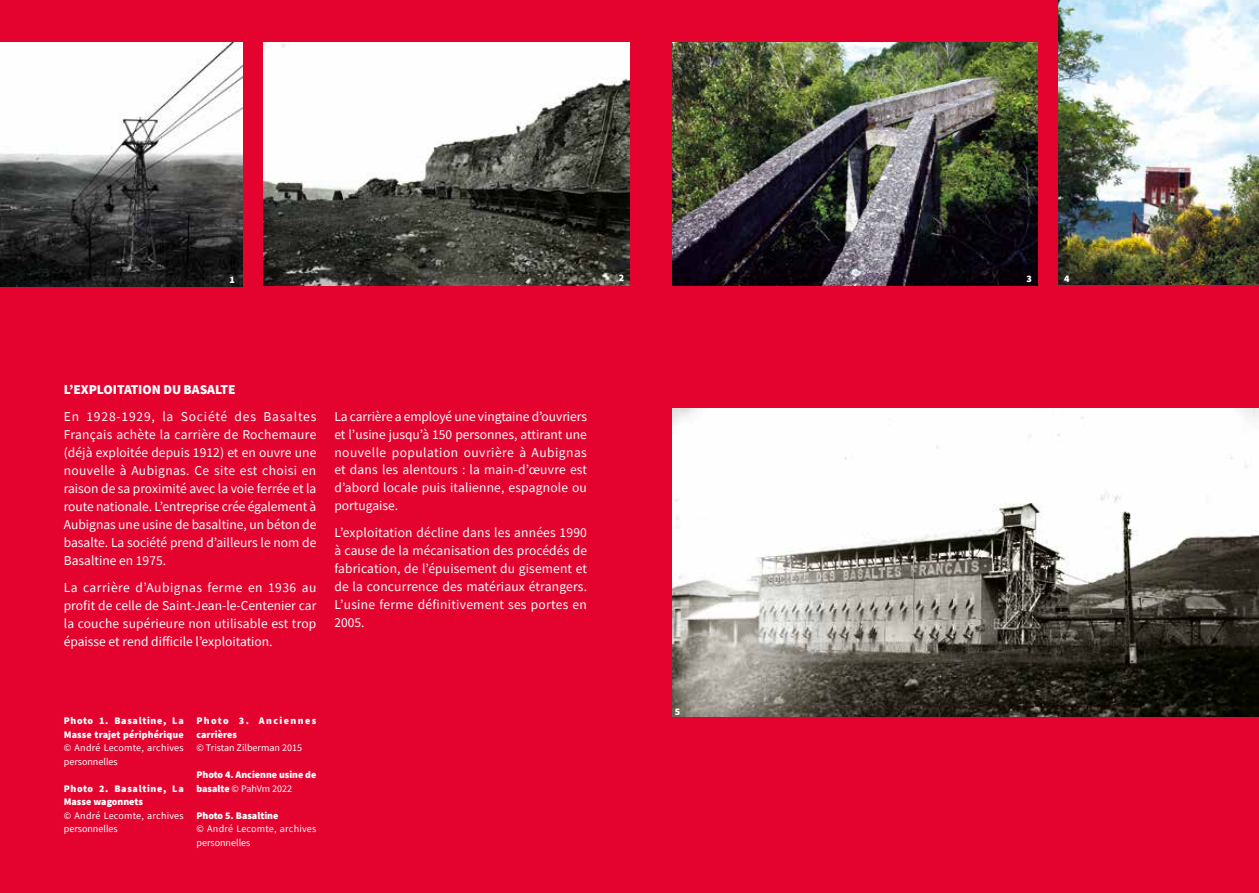
<style>
.page{position:relative;width:1259px;height:893px;background:#e4032e}
.page>*{position:absolute;margin:0;border:0;box-sizing:border-box;transform-origin:0 0}
.t1{font:13.5px/18px "Source Sans Pro";color:#fff;text-align:justify}
.t2{font:900 13.5px "Source Sans Pro";letter-spacing:-.005em;color:#fff}
.t3{font:900 10.05px/13.5px "Source Sans Pro";letter-spacing:.01em;color:#fff}
.t4{font:10.05px/13.5px "Source Sans Pro";color:#fff}
.t5{font:900 10.05px/13.5px "Source Sans Pro";letter-spacing:.12em;color:#fff}
.s1{font-weight:400}
</style>
<div class="page">
<img style="left:1058px;top:0;width:201px;height:284px">
<img style="left:672px;top:43px;width:365px;height:243px">
<img style="left:0;top:43px;width:242px;height:243px">
<img style="left:264px;top:43px;width:365px;height:243px">
<img style="left:672px;top:408px;width:587px;height:309px">
<p class="t3" style="left:229px;top:272px;width:7px">1</p>
<p class="t3" style="left:619px;top:270px;width:7px">2</p>
<p class="t3" style="left:1026px;top:271px;width:7px">3</p>
<p class="t3" style="left:1064px;top:272px;width:7px">4</p>
<p class="t2" style="left:64px;top:380px;width:173px">L’EXPLOITATION DU BASALTE</p>
<p class="t1" style="left:64px;top:407px;width:254px">En 1928-1929, la Société des Basaltes Français achète la carrière de Rochemaure (déjà exploitée depuis 1912) et en ouvre une nouvelle à Aubignas. Ce site est choisi en raison de sa proximité avec la voie ferrée et la route nationale. L’entreprise crée également à Aubignas une usine de basaltine, un béton de basalte. La société prend d’ailleurs le nom de Basaltine en 1975.</p>
<p class="t1" style="left:64px;top:578px;width:254px">La carrière d’Aubignas ferme en 1936 au profit de celle de Saint-Jean-le-Centenier car la couche supérieure non utilisable est trop épaisse et rend difficile l’exploitation.</p>
<p class="t1" style="left:334px;top:407px;width:254px">La carrière a employé une vingtaine d’ouvriers et l’usine jusqu’à 150 personnes, attirant une nouvelle population ouvrière à Aubignas et dans les alentours : la main-d’œuvre est d’abord locale puis italienne, espagnole ou portugaise.</p>
<p class="t1" style="left:334px;top:524px;width:254px">L’exploitation décline dans les années 1990 à cause de la mécanisation des procédés de fabrication, de l’épuisement du gisement et de la concurrence des matériaux étrangers.<br>L’usine ferme définitivement ses portes en 2005.</p>
<p class="t3" style="left:64px;top:714px;width:121px">Photo 1. Basaltine, La<br>Masse trajet périphérique</p>
<p class="t4" style="left:64px;top:741px;width:121px">© André Lecomte, archives personnelles</p>
<p class="t3" style="left:64px;top:781px;width:121px">Photo 2. Basaltine, La<br>Masse wagonnets</p>
<p class="t4" style="left:64px;top:808px;width:121px">© André Lecomte, archives personnelles</p>
<p class="t5" style="left:196px;top:714px;width:121px">Photo 3. Anciennes carrières</p>
<p class="t4" style="left:196px;top:741px;width:107px">© Tristan Zilberman 2015</p>
<p class="t3" style="left:196px;top:768px;width:121px">Photo 4. Ancienne usine de basalte <span class="s1">© PahVm 2022</span></p>
<p class="t3" style="left:196px;top:808px;width:83px">Photo 5. Basaltine</p>
<p class="t4" style="left:196px;top:822px;width:121px">© André Lecomte, archives personnelles</p>
<p class="t3" style="left:674px;top:705px;width:7px">5</p>
</div>
